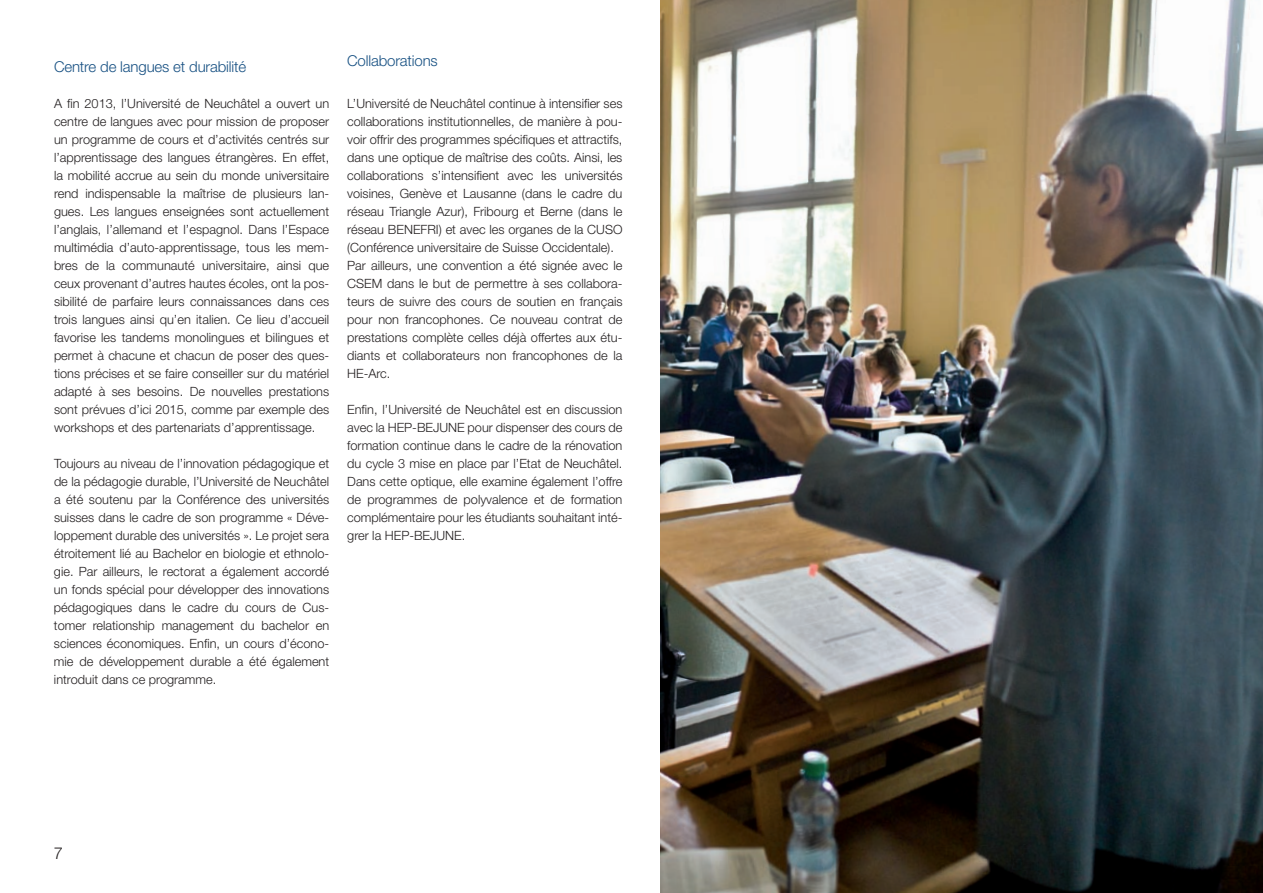
<style>
.page{position:relative;width:1263px;height:893px;background:#fff}
.page>*{position:absolute;margin:0;border:0;box-sizing:border-box;transform-origin:0 0}
.t1{font:300 16.5px "Helvetica Neue";color:#231f20}
.t2{font:300 15px "Helvetica Neue";letter-spacing:-.01em;color:#185183}
.t3{font:300 12.75px/18px "Helvetica Neue";color:#231f20;text-align:justify}
</style>
<div class="page">
<img style="left:660px;top:0;width:603px;height:893px">
<p class="t2" style="left:54px;top:57px;width:194px">Centre de langues et durabilité</p>
<p class="t3" style="left:54px;top:94px;width:277px">A fin 2013, l’Université de Neuchâtel a ouvert un centre de langues avec pour mission de proposer un programme de cours et d’activités centrés sur l’apprentissage des langues étrangères. En effet, la mobilité accrue au sein du monde universitaire rend indispensable la maîtrise de plusieurs lan&shy;gues. Les langues enseignées sont actuellement l’anglais, l’allemand et l’espagnol. Dans l’Espace multimédia d’auto-apprentissage, tous les mem&shy;bres de la communauté universitaire, ainsi que ceux provenant d’autres hautes écoles, ont la pos&shy;sibilité de parfaire leurs connaissances dans ces trois langues ainsi qu’en italien. Ce lieu d’accueil favorise les tandems monolingues et bilingues et permet à chacune et chacun de poser des ques&shy;tions précises et se faire conseiller sur du matériel adapté à ses besoins. De nouvelles prestations sont prévues d’ici 2015, comme par exemple des workshops et des partenariats d’apprentissage.</p>
<p class="t3" style="left:54px;top:454px;width:277px">Toujours au niveau de l’innovation pédagogique et de la pédagogie durable, l’Université de Neuchâtel a été soutenu par la Conférence des universités suisses dans le cadre de son programme « Déve&shy;loppement durable des universités ». Le projet sera étroitement lié au Bachelor en biologie et ethnolo&shy;gie. Par ailleurs, le rectorat a également accordé un fonds spécial pour développer des innovations pédagogiques dans le cadre du cours de Cus&shy;tomer relationship management du bachelor en sciences économiques. Enfin, un cours d’écono&shy;mie de développement durable a été également introduit dans ce programme.</p>
<p class="t2" style="left:347px;top:51px;width:92px">Collaborations</p>
<p class="t3" style="left:347px;top:94px;width:277px;text-align:left">L’Université de Neuchâtel continue à intensifier ses collaborations institutionnelles, de manière à pou&shy;voir offrir des programmes spécifiques et attractifs, dans une optique de maîtrise des coûts. Ainsi, les collaborations s’intensifient avec les universités voisines, Genève et Lausanne (dans le cadre du réseau Triangle Azur), Fribourg et Berne (dans le réseau BENEFRI) et avec les organes de la CUSO (Conférence universitaire de Suisse Occidentale).<br>Par ailleurs, une convention a été signée avec le CSEM dans le but de permettre à ses collabora&shy;teurs de suivre des cours de soutien en français pour non francophones. Ce nouveau contrat de prestations complète celles déjà offertes aux étu&shy;diants et collaborateurs non francophones de la HE-Arc.</p>
<p class="t3" style="left:347px;top:400px;width:277px">Enfin, l’Université de Neuchâtel est en discussion avec la HEP-BEJUNE pour dispenser des cours de formation continue dans le cadre de la rénovation du cycle 3 mise en place par l’Etat de Neuchâtel.<br>Dans cette optique, elle examine également l’offre de programmes de polyvalence et de formation complémentaire pour les étudiants souhaitant inté&shy;grer la HEP-BEJUNE.</p>
<p class="t1" style="left:54px;top:843px;width:11px">7</p>
</div>
